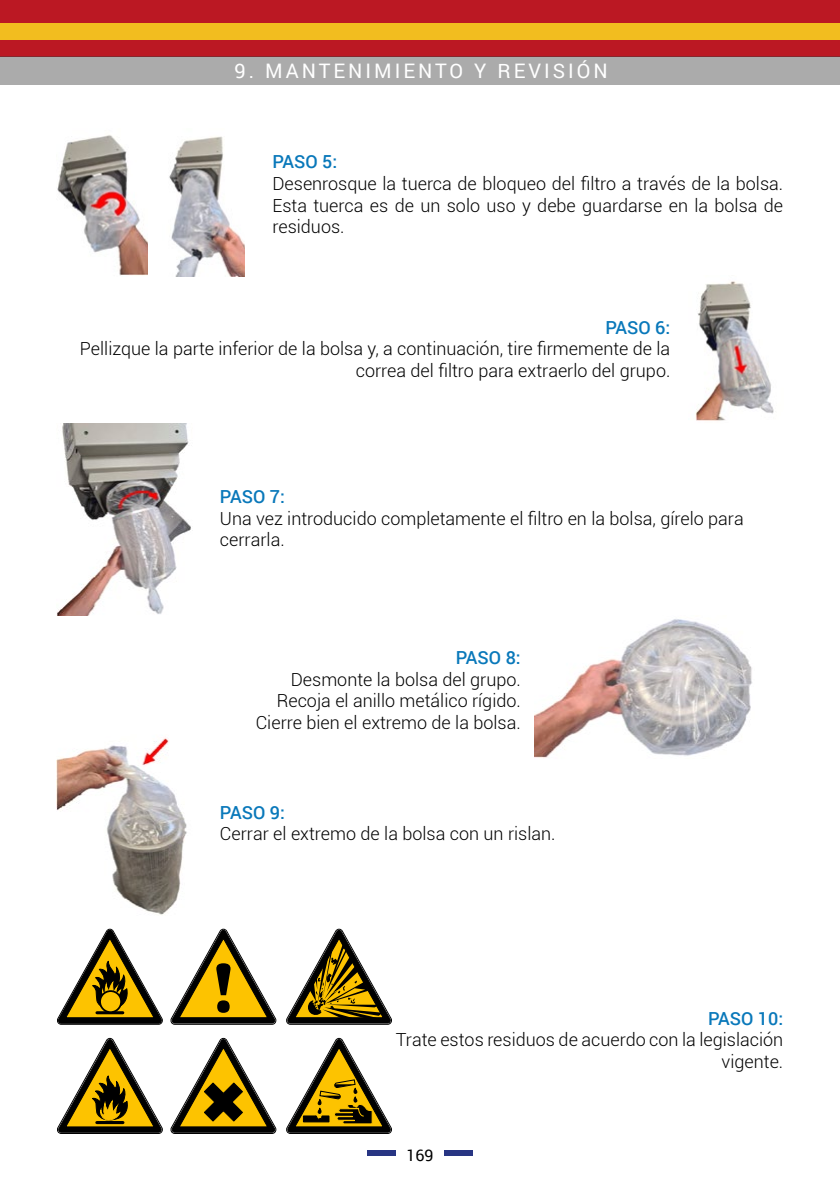
<style>
.page{position:relative;width:840px;height:1191px;background:#fff}
.page>*{position:absolute;margin:0;border:0;box-sizing:border-box;transform-origin:0 0}
.t1{font:20px "Roboto";letter-spacing:.15em;color:#fff}
.t2{font:300 18px/21.6px "Roboto";color:#000;text-align:right}
.t3{font:500 18px "Roboto";color:#0978ba}
.t4{font:16px "Roboto";color:#000}
</style>
<div class="page">
<div style="left:0;top:0;width:839px;height:23px;background:#bb1823"></div>
<div style="left:0;top:23px;width:839px;height:17px;background:#f2bd1f"></div>
<div style="left:0;top:40px;width:839px;height:17px;background:#bb1823"></div>
<div style="left:367px;top:1150px;width:28px;height:6px;background:#283583"></div>
<div style="left:444px;top:1150px;width:28px;height:6px;background:#283583"></div>
<div style="left:0;top:57px;width:839px;height:28px;background:#ababab"></div>
<img style="left:57px;top:135px;width:90px;height:141px">
<img style="left:169px;top:136px;width:75px;height:140px">
<img style="left:695px;top:281px;width:79px;height:140px">
<img style="left:57px;top:423px;width:134px;height:192px">
<img style="left:534px;top:619px;width:218px;height:140px">
<img style="left:57px;top:738px;width:130px;height:177px">
<svg style="left:57px;top:929px;width:106px;height:95px"></svg>
<hr style="left:97px;top:1011px;width:26px;height:3px;background:#000">
<div style="left:100px;top:991px;width:21px;height:21px;background:#fdc300;border-radius:50%"></div>
<div style="left:99px;top:990px;width:23px;height:23px;border:2px solid #000;border-radius:50%"></div>
<svg style="left:170px;top:929px;width:106px;height:95px"></svg>
<svg style="left:286px;top:929px;width:105px;height:95px"></svg>
<svg style="left:57px;top:1038px;width:106px;height:95px"></svg>
<hr style="left:97px;top:1121px;width:26px;height:3px;background:#000">
<svg style="left:170px;top:1038px;width:106px;height:95px"></svg>
<svg style="left:286px;top:1038px;width:105px;height:95px"></svg>
<p class="t1" style="left:234px;top:56px;width:374px">9. MANTENIMIENTO Y REVISIÓN</p>
<p class="t3" style="left:272px;top:149px;width:66px">PASO 5:</p>
<p class="t2" style="left:272px;top:172px;width:512px;text-align:justify">Desenrosque la tuerca de bloqueo del filtro a través de la bolsa.<br>Esta tuerca es de un solo uso y debe guardarse en la bolsa de residuos.</p>
<p class="t3" style="left:605px;top:315px;width:66px">PASO 6:</p>
<p class="t2" style="left:80px;top:337px;width:591px">Pellizque la parte inferior de la bolsa y, a continuación, tire firmemente de la correa del filtro para extraerlo del grupo.</p>
<p class="t3" style="left:220px;top:484px;width:66px">PASO 7:</p>
<p class="t2" style="left:220px;top:507px;width:525px;text-align:left">Una vez introducido completamente el filtro en la bolsa, gírelo para cerrarla.</p>
<p class="t3" style="left:455px;top:645px;width:66px">PASO 8:</p>
<p class="t2" style="left:255px;top:668px;width:266px">Desmonte la bolsa del grupo.<br>Recoja el anillo metálico rígido.<br>Cierre bien el extremo de la bolsa.</p>
<p class="t3" style="left:220px;top:799px;width:66px">PASO 9:</p>
<p class="t2" style="left:220px;top:822px;width:337px">Cerrar el extremo de la bolsa con un rislan.</p>
<p class="t3" style="left:707px;top:1005px;width:77px">PASO 10:</p>
<p class="t2" style="left:395px;top:1028px;width:388px">Trate estos residuos de acuerdo con la legislación vigente.</p>
<p class="t4" style="left:406px;top:1144px;width:29px">169</p>
</div>
